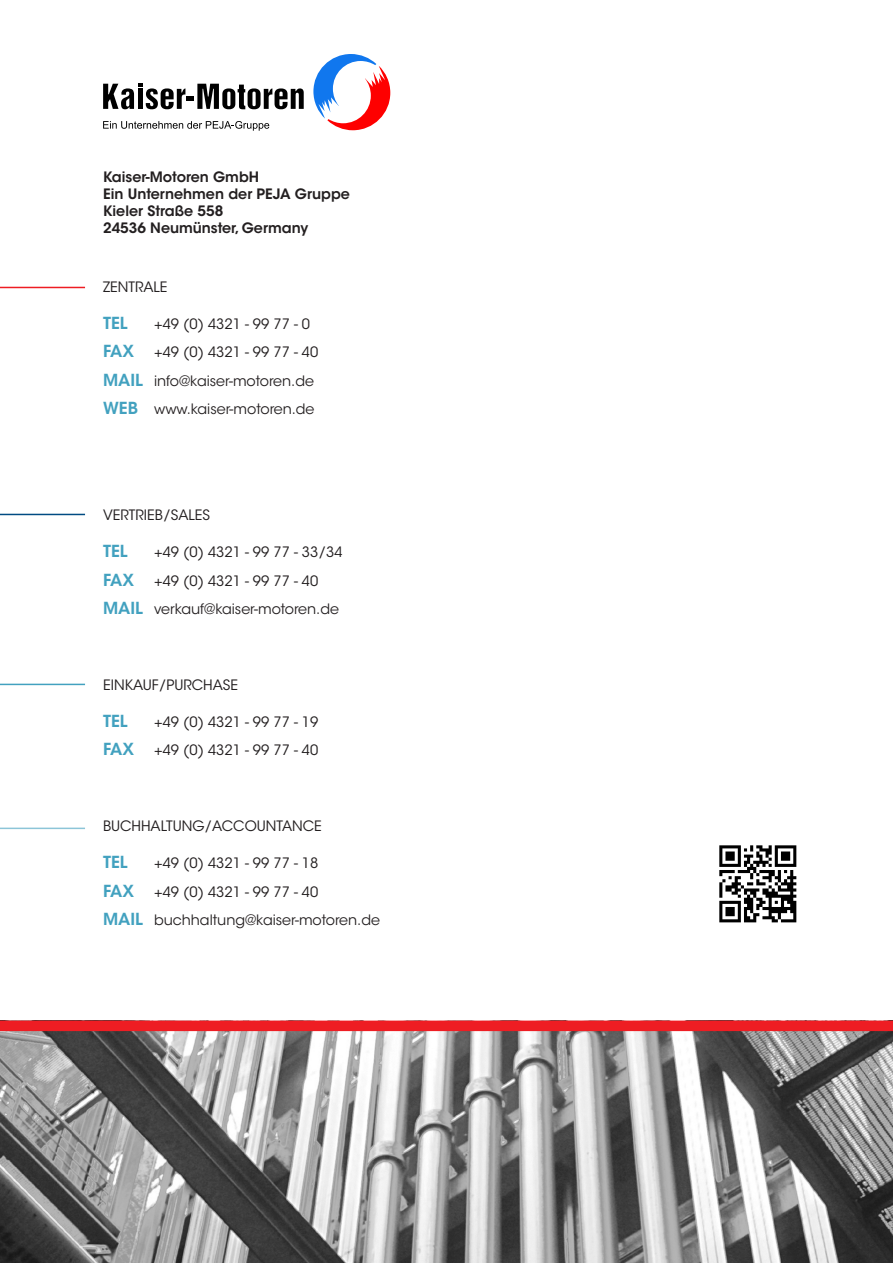
<style>
.page{position:relative;width:893px;height:1263px;background:#fff}
.page>*{position:absolute;margin:0;border:0;box-sizing:border-box;transform-origin:0 0}
.t1{font:600 16.5px "ITC Avant Garde Std";color:#42a1bf}
.t2{font:14.25px "ITC Avant Garde Std";color:#231f20}
.t3{font:600 14.25px "ITC Avant Garde Std";color:#231f20}
.s1{font-weight:600;font-size:16.5px;color:#42a1bf}
</style>
<div class="page">
<svg style="left:0;top:1020px;width:893px;height:243px;background:#968d8e"></svg>
<svg style="left:103px;top:84px;width:201px;height:25px"></svg>
<svg style="left:103px;top:121px;width:166px;height:10px"></svg>
<svg style="left:313px;top:54px;width:77px;height:76px"></svg>
<hr style="left:0;top:514px;width:85px;height:1px;background:#004b82">
<hr style="left:0;top:684px;width:85px;height:1px;background:#42a1bf">
<hr style="left:0;top:828px;width:85px;height:1px;background:#42a1bf">
<hr style="left:0;top:287px;width:85px;height:1px;background:#ee1d23">
<svg style="left:719px;top:845px;width:78px;height:78px"></svg>
<svg style="left:719px;top:845px;width:77px;height:77px"></svg>
<p class="t3" style="left:103px;top:167px;width:158px">Kaiser-Motoren GmbH</p>
<p class="t3" style="left:103px;top:185px;width:248px">Ein Unternehmen der PEJA Gruppe</p>
<p class="t3" style="left:103px;top:202px;width:122px">Kieler Straße 558</p>
<p class="t3" style="left:103px;top:219px;width:207px">24536 Neumünster, Germany</p>
<p class="t2" style="left:103px;top:278px;width:66px">ZENTRALE</p>
<p class="t1" style="left:103px;top:313px;width:26px">TEL</p>
<p class="t2" style="left:154px;top:315px;width:158px">+49 (0) 4321 - 99 77 - 0</p>
<p class="t2" style="left:103px;top:344px;width:217px"><span class="s1">FAX</span> +49 (0) 4321 - 99 77 - 40</p>
<p class="t2" style="left:103px;top:372px;width:212px"><span class="s1">MAIL</span> info@kaiser-motoren.de</p>
<p class="t2" style="left:103px;top:400px;width:213px"><span class="s1">WEB</span> www.kaiser-motoren.de</p>
<p class="t2" style="left:103px;top:506px;width:109px">VERTRIEB/SALES</p>
<p class="t1" style="left:103px;top:541px;width:26px">TEL</p>
<p class="t2" style="left:154px;top:543px;width:190px">+49 (0) 4321 - 99 77 - 33/34</p>
<p class="t2" style="left:103px;top:572px;width:217px"><span class="s1">FAX</span> +49 (0) 4321 - 99 77 - 40</p>
<p class="t2" style="left:103px;top:600px;width:238px"><span class="s1">MAIL</span> verkauf@kaiser-motoren.de</p>
<p class="t2" style="left:103px;top:676px;width:137px">EINKAUF/PURCHASE</p>
<p class="t1" style="left:103px;top:710px;width:26px">TEL</p>
<p class="t2" style="left:154px;top:713px;width:166px">+49 (0) 4321 - 99 77 - 19</p>
<p class="t2" style="left:103px;top:741px;width:217px"><span class="s1">FAX</span> +49 (0) 4321 - 99 77 - 40</p>
<p class="t2" style="left:103px;top:818px;width:220px">BUCHHALTUNG/ACCOUNTANCE</p>
<p class="t1" style="left:103px;top:852px;width:26px">TEL</p>
<p class="t2" style="left:154px;top:854px;width:166px">+49 (0) 4321 - 99 77 - 18</p>
<p class="t2" style="left:103px;top:883px;width:217px"><span class="s1">FAX</span> +49 (0) 4321 - 99 77 - 40</p>
<p class="t2" style="left:103px;top:911px;width:278px"><span class="s1">MAIL</span> buchhaltung@kaiser-motoren.de</p>
</div>
